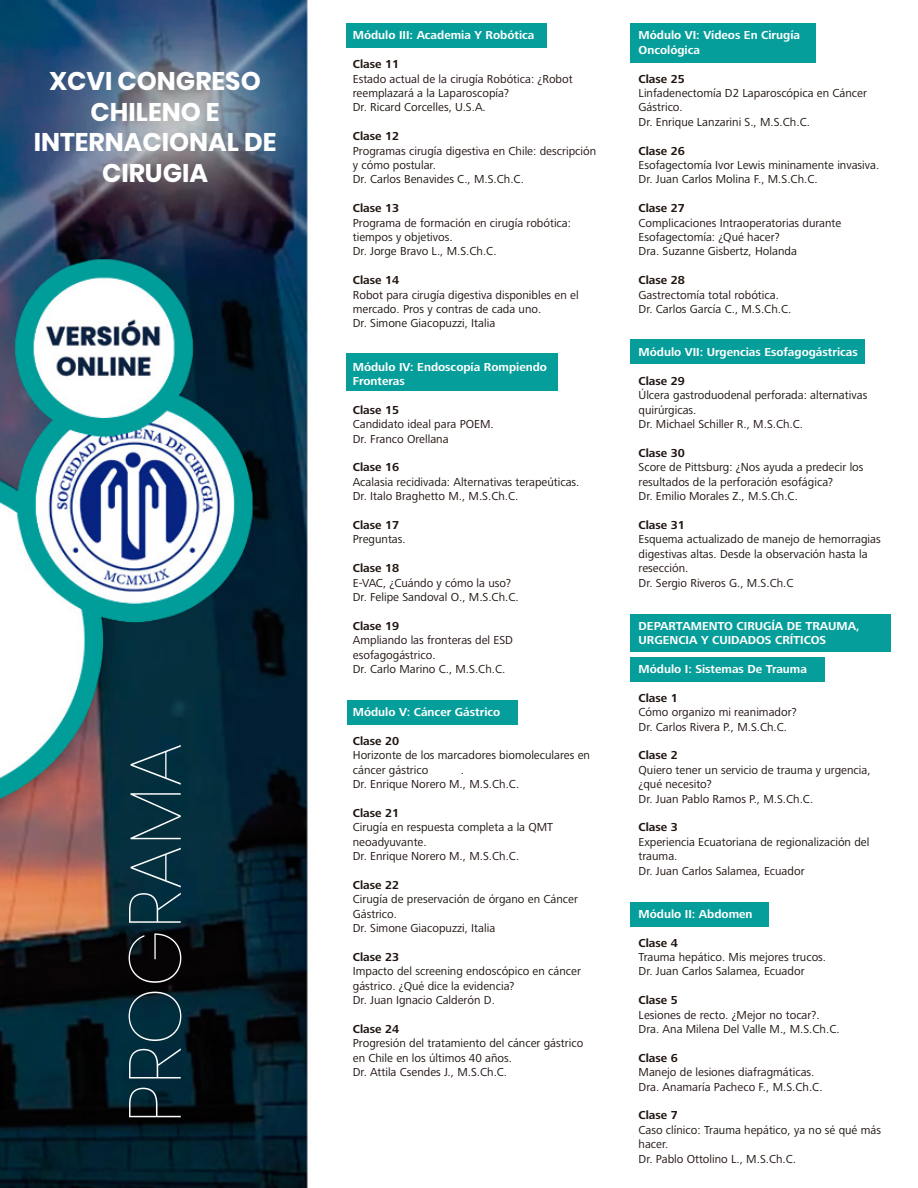
<style>
.page{position:relative;width:918px;height:1188px;background:#fff}
.page>*{position:absolute;margin:0;border:0;box-sizing:border-box;transform-origin:0 0}
.t1{font:100 73.5px "Poppins";color:#fff}
.t2{font:700 25.5px/30.6px "Poppins";color:#fff;text-align:center}
.t3{font:12px/14.4px "Frutiger Next LT";color:#1f1410}
.t4{font:700 12px/14.4px "Frutiger Next LT";color:#fff}
.t5{font:700 12px "Frutiger Next LT";color:#1f1410}
</style>
<div class="page">
<img style="left:0;top:0;width:349px;height:1188px">
<div style="left:630px;top:615px;width:261px;height:37px;background:#059e9a"></div>
<div style="left:630px;top:657px;width:195px;height:25px;background:#059e9a"></div>
<div style="left:630px;top:23px;width:186px;height:40px;background:#059e9a"></div>
<div style="left:347px;top:700px;width:171px;height:24px;background:#059e9a"></div>
<div style="left:347px;top:353px;width:211px;height:38px;background:#059e9a"></div>
<div style="left:347px;top:23px;width:200px;height:25px;background:#059e9a"></div>
<div style="left:630px;top:339px;width:235px;height:25px;background:#059e9a"></div>
<div style="left:630px;top:902px;width:139px;height:24px;background:#059e9a"></div>
<h2 class="t2" style="left:34px;top:66px;width:244px">XCVI CONGRESO<br>CHILENO E<br>INTERNACIONAL DE<br>CIRUGIA</h2>
<h1 class="t1" style="left:112px;top:1124px;width:382px;rotate:-90deg">PROGRAMA</h1>
<p class="t4" style="left:353px;top:28px;width:183px">Módulo III: Academia Y Robótica</p>
<p class="t5" style="left:353px;top:58px;width:48px">Clase 11</p>
<p class="t3" style="left:353px;top:71px;width:221px">Estado actual de la cirugía Robótica: ¿Robot reemplazará a la Laparoscopía?<br>Dr. Ricard Corcelles, U.S.A.</p>
<p class="t5" style="left:353px;top:130px;width:48px">Clase 12</p>
<p class="t3" style="left:353px;top:143px;width:245px">Programas cirugía digestiva en Chile: descripción y cómo postular.<br>Dr. Carlos Benavides C., M.S.Ch.C.</p>
<p class="t5" style="left:353px;top:202px;width:48px">Clase 13</p>
<p class="t3" style="left:353px;top:215px;width:220px">Programa de formación en cirugía robótica: tiempos y objetivos.<br>Dr. Jorge Bravo L., M.S.Ch.C.</p>
<p class="t5" style="left:353px;top:274px;width:48px">Clase 14</p>
<p class="t3" style="left:353px;top:287px;width:227px">Robot para cirugía digestiva disponibles en el mercado. Pros y contras de cada uno.<br>Dr. Simone Giacopuzzi, Italia</p>
<p class="t4" style="left:353px;top:359px;width:196px">Módulo IV: Endoscopía Rompiendo<br>Fronteras</p>
<p class="t5" style="left:353px;top:403px;width:48px">Clase 15</p>
<p class="t3" style="left:353px;top:417px;width:142px">Candidato ideal para POEM.<br>Dr. Franco Orellana</p>
<p class="t5" style="left:353px;top:461px;width:48px">Clase 16</p>
<p class="t3" style="left:353px;top:475px;width:228px">Acalasia recidivada: Alternativas terapeúticas.<br>Dr. Italo Braghetto M., M.S.Ch.C.</p>
<p class="t5" style="left:353px;top:518px;width:48px">Clase 17</p>
<p class="t3" style="left:353px;top:532px;width:54px">Preguntas.</p>
<p class="t5" style="left:353px;top:562px;width:48px">Clase 18</p>
<p class="t3" style="left:353px;top:575px;width:167px">E-VAC, ¿Cuándo y cómo la uso?<br>Dr. Felipe Sandoval O., M.S.Ch.C.</p>
<p class="t5" style="left:353px;top:619px;width:48px">Clase 19</p>
<p class="t3" style="left:353px;top:633px;width:162px">Ampliando las fronteras del ESD esofagogástrico.<br>Dr. Carlo Marino C., M.S.Ch.C.</p>
<p class="t4" style="left:353px;top:705px;width:149px">Módulo V: Cáncer Gástrico</p>
<p class="t5" style="left:353px;top:734px;width:48px">Clase 20</p>
<p class="t3" style="left:353px;top:748px;width:239px">Horizonte de los marcadores biomoleculares en cáncer gástrico</p>
<p class="t3" style="left:353px;top:763px;width:168px;text-indent:108px">.<br>Dr. Enrique Norero M., M.S.Ch.C.</p>
<p class="t5" style="left:353px;top:806px;width:48px">Clase 21</p>
<p class="t3" style="left:353px;top:820px;width:202px">Cirugía en respuesta completa a la QMT neoadyuvante.<br>Dr. Enrique Norero M., M.S.Ch.C.</p>
<p class="t5" style="left:353px;top:878px;width:48px">Clase 22</p>
<p class="t3" style="left:353px;top:892px;width:227px">Cirugía de preservación de órgano en Cáncer<br>Gástrico.<br>Dr. Simone Giacopuzzi, Italia</p>
<p class="t5" style="left:353px;top:950px;width:48px">Clase 23</p>
<p class="t3" style="left:353px;top:964px;width:230px">Impacto del screening endoscópico en cáncer gástrico. ¿Qué dice la evidencia?<br>Dr. Juan Ignacio Calderón D.</p>
<p class="t5" style="left:353px;top:1022px;width:48px">Clase 24</p>
<p class="t3" style="left:353px;top:1036px;width:232px">Progresión del tratamiento del cáncer gástrico en Chile en los últimos 40 años.<br>Dr. Attila Csendes J., M.S.Ch.C.</p>
<p class="t4" style="left:639px;top:28px;width:163px">Módulo VI: Vídeos En Cirugía<br>Oncológica</p>
<p class="t5" style="left:639px;top:72px;width:48px">Clase 25</p>
<p class="t3" style="left:639px;top:86px;width:230px">Linfadenectomía D2 Laparoscópica en Cáncer<br>Gástrico.<br>Dr. Enrique Lanzarini S., M.S.Ch.C.</p>
<p class="t5" style="left:639px;top:144px;width:48px">Clase 26</p>
<p class="t3" style="left:639px;top:158px;width:242px">Esofagectomía Ivor Lewis mininamente invasiva.<br>Dr. Juan Carlos Molina F., M.S.Ch.C.</p>
<p class="t5" style="left:639px;top:202px;width:48px">Clase 27</p>
<p class="t3" style="left:639px;top:215px;width:204px">Complicaciones Intraoperatorias durante<br>Esofagectomía: ¿Qué hacer?<br>Dra. Suzanne Gisbertz, Holanda</p>
<p class="t5" style="left:639px;top:274px;width:48px">Clase 28</p>
<p class="t3" style="left:639px;top:287px;width:154px">Gastrectomía total robótica.<br>Dr. Carlos García C., M.S.Ch.C.</p>
<p class="t4" style="left:639px;top:345px;width:221px">Módulo VII: Urgencias Esofagogástricas</p>
<p class="t5" style="left:639px;top:374px;width:48px">Clase 29</p>
<p class="t3" style="left:639px;top:388px;width:230px">Úlcera gastroduodenal perforada: alternativas quirúrgicas.<br>Dr. Michael Schiller R., M.S.Ch.C.</p>
<p class="t5" style="left:639px;top:446px;width:48px">Clase 30</p>
<p class="t3" style="left:639px;top:460px;width:226px">Score de Pittsburg: ¿Nos ayuda a predecir los resultados de la perforación esofágica?<br>Dr. Emilio Morales Z., M.S.Ch.C.</p>
<p class="t5" style="left:639px;top:518px;width:48px">Clase 31</p>
<p class="t3" style="left:639px;top:532px;width:244px">Esquema actualizado de manejo de hemorragias digestivas altas. Desde la observación hasta la resección.<br>Dr. Sergio Riveros G., M.S.Ch.C</p>
<p class="t4" style="left:639px;top:619px;width:223px">DEPARTAMENTO CIRUGÍA DE TRAUMA,<br>URGENCIA Y CUIDADOS CRÍTICOS</p>
<p class="t4" style="left:639px;top:662px;width:170px">Módulo I: Sistemas De Trauma</p>
<p class="t5" style="left:639px;top:691px;width:41px">Clase 1</p>
<p class="t3" style="left:639px;top:705px;width:159px">Cómo organizo mi reanimador?<br>Dr. Carlos Rivera P., M.S.Ch.C.</p>
<p class="t5" style="left:639px;top:749px;width:41px">Clase 2</p>
<p class="t3" style="left:639px;top:763px;width:234px">Quiero tener un servicio de trauma y urgencia, ¿qué necesito?<br>Dr. Juan Pablo Ramos P., M.S.Ch.C.</p>
<p class="t5" style="left:639px;top:821px;width:41px">Clase 3</p>
<p class="t3" style="left:639px;top:835px;width:232px">Experiencia Ecuatoriana de regionalización del trauma.<br>Dr. Juan Carlos Salamea, Ecuador</p>
<p class="t4" style="left:639px;top:907px;width:116px">Módulo II: Abdomen</p>
<p class="t5" style="left:639px;top:936px;width:41px">Clase 4</p>
<p class="t3" style="left:639px;top:950px;width:189px">Trauma hepático. Mis mejores trucos.<br>Dr. Juan Carlos Salamea, Ecuador</p>
<p class="t5" style="left:639px;top:994px;width:41px">Clase 5</p>
<p class="t3" style="left:639px;top:1007px;width:203px">Lesiones de recto. ¿Mejor no tocar?.<br>Dra. Ana Milena Del Valle M., M.S.Ch.C.</p>
<p class="t5" style="left:639px;top:1051px;width:41px">Clase 6</p>
<p class="t3" style="left:639px;top:1065px;width:186px">Manejo de lesiones diafragmáticas.<br>Dra. Anamaría Pacheco F., M.S.Ch.C.</p>
<p class="t5" style="left:639px;top:1109px;width:41px">Clase 7</p>
<p class="t3" style="left:639px;top:1123px;width:244px">Caso clínico: Trauma hepático, ya no sé qué más hacer.<br>Dr. Pablo Ottolino L., M.S.Ch.C.</p>
</div>
